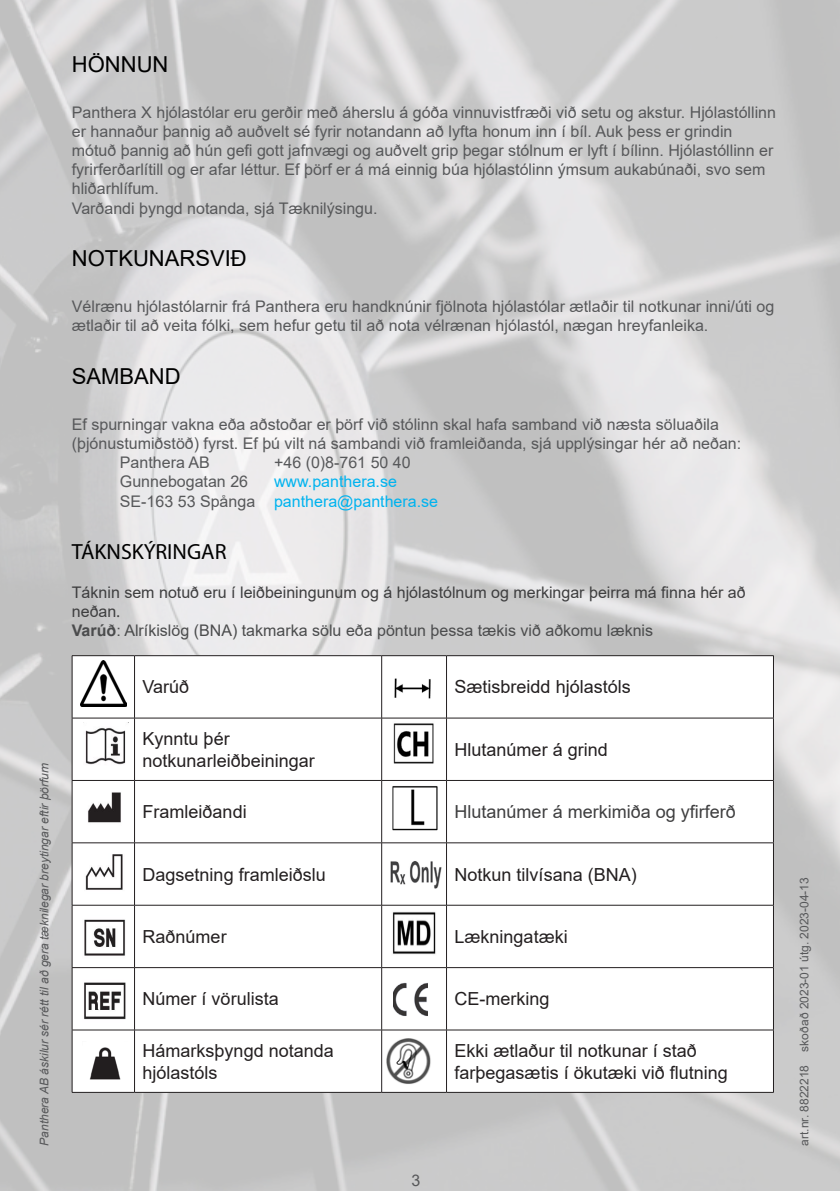
<style>
.page{position:relative;width:840px;height:1191px;background:#fff}
.page>*{position:absolute;margin:0;border:0;box-sizing:border-box;transform-origin:0 0}
.t1{font:22px "Arial";color:#000}
.t2{font:22px "Myriad Pro";color:#000}
.t3{font:18px/21.6px "Arial";color:#231f20}
.t4{font:18px "Arial";color:#3e3e3f}
.t5{font:16px/19.2px "Arial";color:#57585a}
.t6{font:16px/19.2px "Arial";color:#3e3e3f}
.t7{font:16px "Arial";color:#4b4c4d}
.t8{font:16px "Arial";color:#00b3ef}
.t9{font:italic 12px "Arial";color:#57585a}
.t10{font:12px "Arial";color:#57585a}
.s1{color:#57585a}
.s2{font-family:"Myriad Pro"}
.s3{font-weight:700}
</style>
<div class="page">
<img style="left:0;top:0;width:839px;height:1191px">
<svg style="left:73px;top:656px;width:699px;height:436px"></svg>
<hr style="left:381px;top:1029px;width:65px;height:1px;background:#231f20">
<hr style="left:381px;top:1030px;width:1px;height:62px;background:#231f20">
<hr style="left:446px;top:1029px;width:327px;height:1px;background:#231f20">
<hr style="left:446px;top:1030px;width:1px;height:62px;background:#231f20">
<hr style="left:772px;top:1030px;width:1px;height:62px;background:#231f20">
<hr style="left:381px;top:1092px;width:65px;height:1px;background:#231f20">
<hr style="left:446px;top:1092px;width:327px;height:1px;background:#231f20">
<hr style="left:72px;top:655px;width:62px;height:1px;background:#231f20">
<hr style="left:72px;top:656px;width:1px;height:62px;background:#231f20">
<hr style="left:134px;top:655px;width:247px;height:1px;background:#231f20">
<hr style="left:134px;top:656px;width:1px;height:62px;background:#231f20">
<hr style="left:381px;top:655px;width:65px;height:1px;background:#231f20">
<hr style="left:381px;top:656px;width:1px;height:62px;background:#231f20">
<hr style="left:446px;top:655px;width:327px;height:1px;background:#231f20">
<hr style="left:446px;top:656px;width:1px;height:62px;background:#231f20">
<hr style="left:772px;top:656px;width:1px;height:62px;background:#231f20">
<hr style="left:72px;top:717px;width:62px;height:1px;background:#231f20">
<hr style="left:72px;top:718px;width:1px;height:62px;background:#231f20">
<hr style="left:134px;top:717px;width:247px;height:1px;background:#231f20">
<hr style="left:134px;top:718px;width:1px;height:62px;background:#231f20">
<hr style="left:381px;top:717px;width:65px;height:1px;background:#231f20">
<hr style="left:381px;top:718px;width:1px;height:62px;background:#231f20">
<hr style="left:446px;top:717px;width:327px;height:1px;background:#231f20">
<hr style="left:446px;top:718px;width:1px;height:62px;background:#231f20">
<hr style="left:772px;top:718px;width:1px;height:62px;background:#231f20">
<hr style="left:72px;top:780px;width:62px;height:1px;background:#231f20">
<hr style="left:72px;top:780px;width:1px;height:62px;background:#231f20">
<hr style="left:134px;top:780px;width:247px;height:1px;background:#231f20">
<hr style="left:134px;top:780px;width:1px;height:62px;background:#231f20">
<hr style="left:381px;top:780px;width:65px;height:1px;background:#231f20">
<hr style="left:381px;top:780px;width:1px;height:62px;background:#231f20">
<hr style="left:446px;top:780px;width:327px;height:1px;background:#231f20">
<hr style="left:446px;top:780px;width:1px;height:62px;background:#231f20">
<hr style="left:772px;top:780px;width:1px;height:62px;background:#231f20">
<hr style="left:72px;top:842px;width:62px;height:1px;background:#231f20">
<hr style="left:72px;top:843px;width:1px;height:62px;background:#231f20">
<hr style="left:134px;top:842px;width:247px;height:1px;background:#231f20">
<hr style="left:134px;top:843px;width:1px;height:62px;background:#231f20">
<hr style="left:381px;top:842px;width:65px;height:1px;background:#231f20">
<hr style="left:381px;top:843px;width:1px;height:62px;background:#231f20">
<hr style="left:446px;top:842px;width:327px;height:1px;background:#231f20">
<hr style="left:446px;top:843px;width:1px;height:62px;background:#231f20">
<hr style="left:772px;top:843px;width:1px;height:62px;background:#231f20">
<hr style="left:72px;top:905px;width:62px;height:1px;background:#231f20">
<hr style="left:72px;top:905px;width:1px;height:62px;background:#231f20">
<hr style="left:134px;top:905px;width:247px;height:1px;background:#231f20">
<hr style="left:134px;top:905px;width:1px;height:62px;background:#231f20">
<hr style="left:381px;top:905px;width:65px;height:1px;background:#231f20">
<hr style="left:381px;top:905px;width:1px;height:62px;background:#231f20">
<hr style="left:446px;top:905px;width:327px;height:1px;background:#231f20">
<hr style="left:446px;top:905px;width:1px;height:62px;background:#231f20">
<hr style="left:772px;top:905px;width:1px;height:62px;background:#231f20">
<hr style="left:72px;top:967px;width:62px;height:1px;background:#231f20">
<hr style="left:72px;top:968px;width:1px;height:61px;background:#231f20">
<hr style="left:134px;top:967px;width:247px;height:1px;background:#231f20">
<hr style="left:134px;top:968px;width:1px;height:61px;background:#231f20">
<hr style="left:381px;top:967px;width:65px;height:1px;background:#231f20">
<hr style="left:381px;top:968px;width:1px;height:61px;background:#231f20">
<hr style="left:446px;top:967px;width:327px;height:1px;background:#231f20">
<hr style="left:446px;top:968px;width:1px;height:61px;background:#231f20">
<hr style="left:772px;top:968px;width:1px;height:61px;background:#231f20">
<hr style="left:72px;top:1029px;width:62px;height:1px;background:#231f20">
<hr style="left:72px;top:1030px;width:1px;height:62px;background:#231f20">
<hr style="left:134px;top:1029px;width:247px;height:1px;background:#231f20">
<hr style="left:134px;top:1030px;width:1px;height:62px;background:#231f20">
<hr style="left:72px;top:1092px;width:62px;height:1px;background:#231f20">
<hr style="left:134px;top:1092px;width:247px;height:1px;background:#231f20">
<img style="left:81px;top:660px;width:45px;height:46px">
<img style="left:391px;top:663px;width:45px;height:46px">
<img style="left:83px;top:722px;width:46px;height:46px">
<img style="left:388px;top:720px;width:51px;height:49px">
<img style="left:84px;top:788px;width:41px;height:38px">
<img style="left:392px;top:785px;width:45px;height:45px">
<img style="left:82px;top:848px;width:45px;height:46px">
<img style="left:389px;top:860px;width:55px;height:28px">
<img style="left:82px;top:915px;width:45px;height:45px">
<img style="left:391px;top:910px;width:45px;height:45px">
<img style="left:82px;top:979px;width:46px;height:45px">
<img style="left:393px;top:982px;width:34px;height:34px">
<img style="left:82px;top:1041px;width:45px;height:45px">
<img style="left:386px;top:1038px;width:45px;height:46px">
<p class="t9" style="left:36px;top:1145px;width:384px;rotate:-90deg">Panthera AB áskilur sér rétt til að gera tæknilegar breytingar eftir þörfum</p>
<p class="t1" style="left:72px;top:49px;width:98px">HÖNNUN</p>
<p class="t5" style="left:72px;top:102px;width:705px">Panthera X hjólastólar eru gerðir með áherslu á góða vinnuvistfræði við setu og akstur. Hjólastóllinn er hannaður þannig að auðvelt sé fyrir notandann að lyfta honum inn í bíl. Auk þess er grindin mótuð þannig að hún gefi gott jafnvægi og auðvelt grip þegar stólnum er lyft í bílinn. Hjólastóllinn er fyrirferðarlítill og er afar léttur. Ef þörf er á má einnig búa hjólastólinn ýmsum aukabúnaði, svo sem hliðarhlífum.</p>
<p class="t5" style="left:72px;top:198px;width:307px">Varðandi þyngd notanda, sjá Tæknilýsingu.</p>
<p class="t1" style="left:72px;top:244px;width:176px">NOTKUNARSVIÐ</p>
<p class="t5" style="left:72px;top:297px;width:703px">Vélrænu hjólastólarnir frá Panthera eru handknúnir fjölnota hjólastólar ætlaðir til notkunar inni/úti og ætlaðir til að veita fólki, sem hefur getu til að nota vélrænan hjólastól, nægan hreyfanleika.</p>
<p class="t1" style="left:72px;top:361px;width:110px">SAMBAND</p>
<p class="t5" style="left:72px;top:414px;width:670px">Ef spurningar vakna eða aðstoðar er þörf við stólinn skal hafa samband við næsta söluaðila (þjónustumiðstöð) fyrst. Ef þú vilt ná sambandi við framleiðanda, sjá upplýsingar hér að neðan:</p>
<p class="t5" style="left:120px;top:453px;width:91px">Panthera AB</p>
<p class="t5" style="left:274px;top:453px;width:138px">+46 (0)8-761 50 40</p>
<p class="t5" style="left:120px;top:472px;width:130px">Gunnebogatan 26</p>
<p class="t8" style="left:274px;top:471px;width:124px">www.panthera.se</p>
<p class="t8" style="left:120px;top:490px;width:319px"><span class="s1">SE-163 53 Spånga</span> panthera@panthera.se</p>
<p class="t2" style="left:72px;top:538px;width:156px">TÁKNSKÝRINGAR</p>
<p class="t6" style="left:72px;top:582px;width:675px">Táknin sem notuð eru í leiðbeiningunum og á hjólastólnum og merkingar þeirra má finna hér að neðan<span class="s2">.</span></p>
<p class="t7" style="left:72px;top:619px;width:582px"><span class="s3">Varúð</span>: Alríkislög (BNA) takmarka sölu eða pöntun þessa tækis við aðkomu læknis</p>
<p class="t3" style="left:142px;top:676px;width:48px">Varúð</p>
<p class="t3" style="left:454px;top:676px;width:178px">Sætisbreidd hjólastóls</p>
<p class="t3" style="left:142px;top:728px;width:174px">Kynntu þér notkunarleiðbeiningar</p>
<p class="t3" style="left:454px;top:738px;width:155px">Hlutanúmer á grind</p>
<p class="t3" style="left:142px;top:801px;width:106px">Framleiðandi</p>
<p class="t4" style="left:454px;top:799px;width:283px">Hlutanúmer á merkimiða og yfirferð</p>
<p class="t3" style="left:142px;top:863px;width:185px">Dagsetning framleiðslu</p>
<p class="t3" style="left:454px;top:863px;width:184px">Notkun tilvísana (BNA)</p>
<p class="t3" style="left:142px;top:925px;width:86px">Raðnúmer</p>
<p class="t3" style="left:454px;top:925px;width:115px">Lækningatæki</p>
<p class="t3" style="left:142px;top:988px;width:138px">Númer í vörulista</p>
<p class="t3" style="left:454px;top:988px;width:97px">CE-merking</p>
<p class="t3" style="left:142px;top:1039px;width:193px">Hámarksþyngd notanda hjólastóls</p>
<p class="t3" style="left:454px;top:1039px;width:275px">Ekki ætlaður til notkunar í stað farþegasætis í ökutæki við flutning</p>
<p class="t5" style="left:411px;top:1170px;width:10px">3</p>
<p class="t10" style="left:795px;top:1145px;width:270px;rotate:-90deg">art.nr. 8822218 skoðað 2023-01 útg. 2023-04-13</p>
</div>
